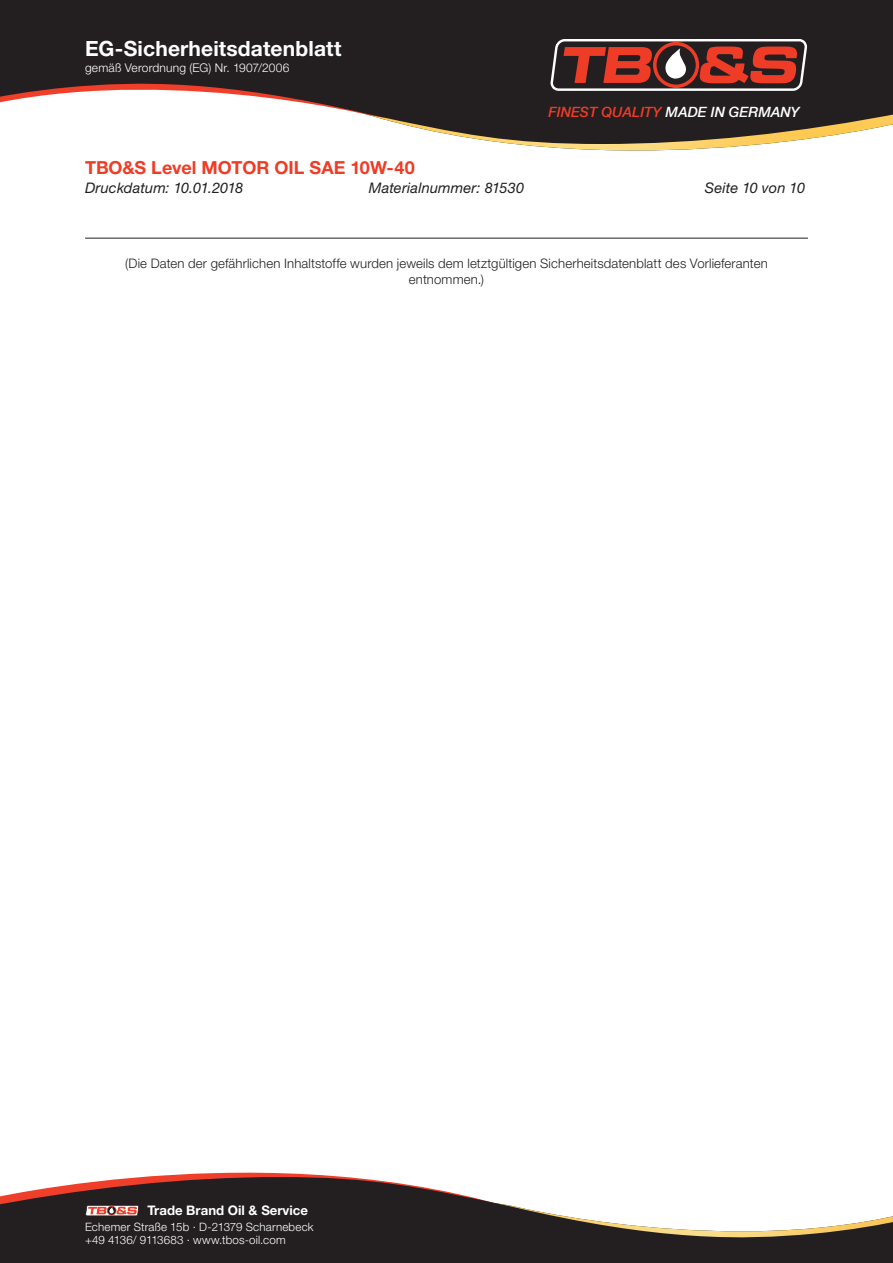
<style>
.page{position:relative;width:893px;height:1263px;background:#fff}
.page>*{position:absolute;margin:0;border:0;box-sizing:border-box;transform-origin:0 0}
.t1{font:700 21px "Helvetica Neue LT Std";letter-spacing:.005em;color:#fff}
.t2{font:700 18px "Helvetica Neue LT Std";color:#ef3c27}
.t3{font:italic 14.7px "Helvetica Neue LT Std";letter-spacing:.005em;color:#231f20}
.t4{font:italic 500 14.1px "Helvetica Neue";color:#ef3c27}
.t5{font:300 13.2px/16.5px "Helvetica Neue LT Std";letter-spacing:.01em;color:#231f20;text-align:center}
.t6{font:700 13.2px "Helvetica Neue LT Std";color:#fff}
.t7{font:300 12px "Helvetica Neue LT Std";letter-spacing:.015em;color:#fff}
.t8{font:300 11.55px/13.6px "Helvetica Neue LT Std";letter-spacing:.015em;color:#fff}
.s1{color:#fff}
</style>
<div class="page">
<img style="left:515px;top:144px;width:248px;height:7px">
<svg style="left:143px;top:1172px;width:202px;height:5px"></svg>
<svg style="left:0;top:0;width:893px;height:144px;fill:#231f20"></svg>
<svg style="left:0;top:1177px;width:893px;height:86px;fill:#231f20"></svg>
<svg style="left:549px;top:38px;width:259px;height:54px;background:#84463f"></svg>
<svg style="left:85px;top:1205px;width:54px;height:11px"></svg>
<hr style="left:85px;top:238px;width:723px;height:1px;background:#231f20">
<h1 class="t1" style="left:85px;top:35px;width:258px">EG-Sicherheitsdatenblatt</h1>
<p class="t7" style="left:85px;top:61px;width:206px">gemäß Verordnung (EG) Nr. 1907/2006</p>
<p class="t4" style="left:549px;top:100px;width:253px">FINEST QUALITY <span class="s1">MADE IN GERMANY</span></p>
<h2 class="t2" style="left:85px;top:157px;width:331px">TBO&amp;S Level MOTOR OIL SAE 10W-40</h2>
<p class="t3" style="left:85px;top:179px;width:160px">Druckdatum: 10.01.2018</p>
<p class="t3" style="left:369px;top:179px;width:157px">Materialnummer: 81530</p>
<p class="t3" style="left:705px;top:179px;width:102px">Seite 10 von 10</p>
<p class="t5" style="left:125px;top:255px;width:644px">(Die Daten der gefährlichen Inhaltstoffe wurden jeweils dem letztgültigen Sicherheitsdatenblatt des Vorlieferanten entnommen.)</p>
<p class="t6" style="left:147px;top:1202px;width:162px">Trade Brand Oil &amp; Service</p>
<p class="t8" style="left:85px;top:1220px;width:230px">Echemer Straße 15b · D-21379 Scharnebeck +49 4136/ 9113683 · www.tbos-oil.com</p>
</div>
